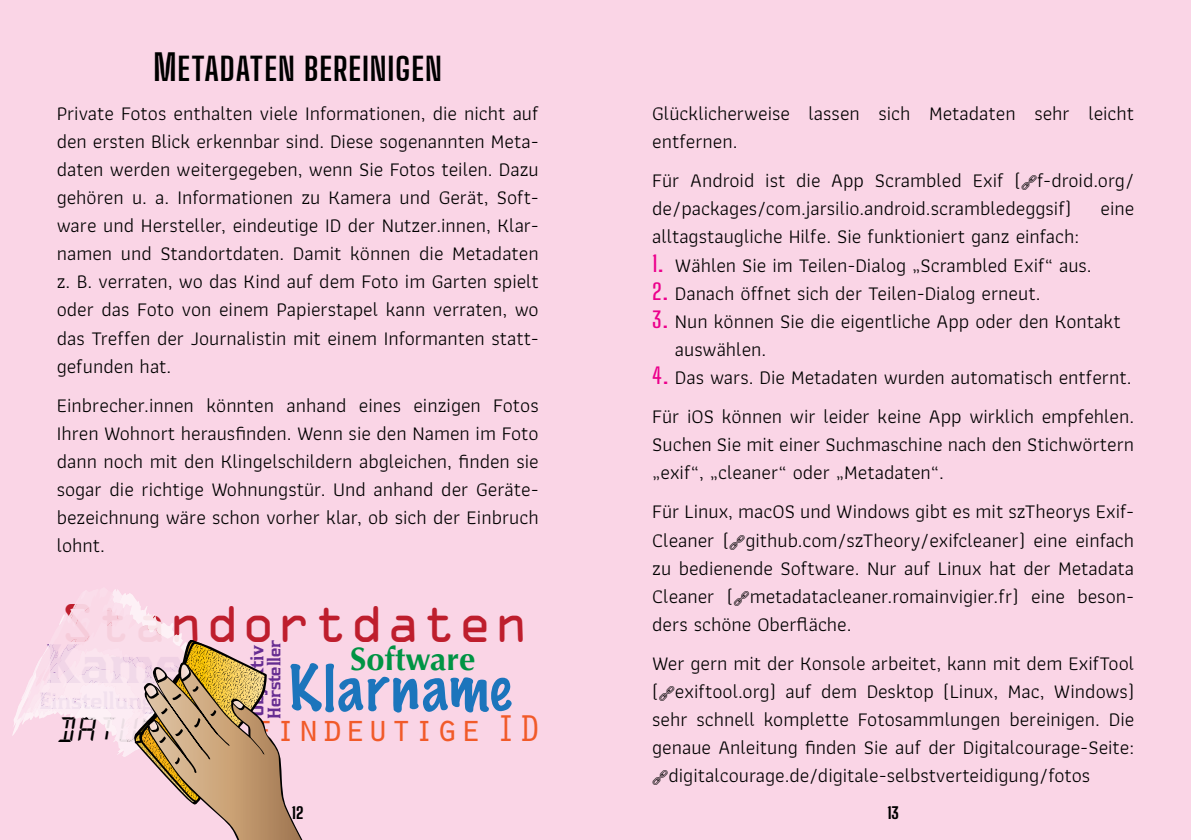
<style>
.page{position:relative;width:1191px;height:840px;background:#fff}
.page>*{position:absolute;margin:0;border:0;box-sizing:border-box;transform-origin:0 0}
.t1{font:100 56.8px "Marker Felt";letter-spacing:.045em;color:#1c75bc}
.t2{font:48.8px "OCRA Std";letter-spacing:.02em;color:#be1e2d}
.t3{font:38.6px "Orator Std";color:#f15a29}
.t4{font:700 36px "Big Shoulders Display";letter-spacing:.02em;color:#000}
.t5{font:35.2px "alarmclock";color:#000}
.t6{font:700 32.6px "Optima";color:#009444}
.t7{font:20px/28px "Athiti";color:#000}
.t8{font:17.6px "Kirsty Rg";color:#662d91}
.t9{font:16.2px "Kirsty Rg";color:#662d91}
.t10{font:800 16px "Big Shoulders Display";color:#000}
.s1{font-family:"Big Shoulders Display";font-weight:600;font-size:22px;color:#ec008c}
</style>
<div class="page">
<div style="left:0;top:0;width:1191px;height:839px;background:#fad5e6"></div>
<svg style="left:12px;top:589px;width:290px;height:250px"></svg>
<h3 class="t4" style="left:154px;top:42px;width:290px">Metadaten bereinigen</h3>
<p class="t7" style="left:57px;top:100px;width:483px;text-align:justify">Private Fotos enthalten viele Informationen, die nicht auf den ersten Blick erkennbar sind. Diese sogenannten Meta&shy;daten werden weitergegeben, wenn Sie Fotos teilen. Dazu gehören u. a. Informationen zu Kamera und Gerät, Soft&shy;ware und Hersteller, eindeutige ID der Nutzer.innen, Klar&shy;namen und Standortdaten. Damit können die Metadaten z. B. verraten, wo das Kind auf dem Foto im Garten spielt oder das Foto von einem Papierstapel kann verraten, wo das Treffen der Journalistin mit einem Informanten statt&shy;gefunden hat.</p>
<p class="t7" style="left:57px;top:391px;width:483px;text-align:justify">Einbrecher.innen könnten anhand eines einzigen Fotos Ihren Wohnort herausfinden. Wenn sie den Namen im Foto dann noch mit den Klingelschildern abgleichen, finden sie sogar die richtige Wohnungstür. Und anhand der Geräte&shy;bezeichnung wäre schon vorher klar, ob sich der Einbruch lohnt.</p>
<h2 class="t2" style="left:60px;top:602px;width:470px">Standortdaten</h2>
<p class="t9" style="left:263px;top:719px;width:81px;rotate:-90deg">Hersteller</p>
<p class="t8" style="left:245px;top:715px;width:73px;rotate:-90deg">Objektiv</p>
<h3 class="t6" style="left:350px;top:639px;width:127px">Software</h3>
<h1 class="t1" style="left:289px;top:642px;width:223px">Klarname</h1>
<h3 class="t5" style="left:57px;top:712px;width:105px">DATUM</h3>
<h3 class="t3" style="left:251px;top:700px;width:291px">eindeutige ID</h3>
<p class="t7" style="left:652px;top:99px;width:483px">Glücklicherweise lassen sich Metadaten sehr leicht entfernen.</p>
<p class="t7" style="left:652px;top:167px;width:483px">Für Android ist die App Scrambled Exif ( f-droid.org/ de/packages/com.jarsilio.android.scrambledeggsif)</p>
<p class="t7" style="left:1100px;top:195px;width:35px">eine</p>
<p class="t7" style="left:652px;top:223px;width:429px">alltagstaugliche Hilfe. Sie funktioniert ganz einfach:</p>
<p class="t7" style="left:652px;top:251px;width:255px"><span class="s1">1.</span> Wählen Sie im Teilen-Dialog</p>
<p class="t7" style="left:912px;top:261px;width:10px">„</p>
<p class="t7" style="left:920px;top:251px;width:173px">Scrambled Exif“ aus.</p>
<p class="t7" style="left:652px;top:279px;width:390px"><span class="s1">2.</span> Danach öffnet sich der Teilen-Dialog erneut.</p>
<p class="t7" style="left:675px;top:307px;width:447px;text-indent:-23px"><span class="s1">3.</span> Nun können Sie die eigentliche App oder den Kontakt auswählen.</p>
<p class="t7" style="left:652px;top:357px;width:483px;line-height:39.4px"><span class="s1">4.</span> Das wars. Die Metadaten wurden automatisch entfernt.<br>Für iOS können wir leider keine App wirklich empfehlen.</p>
<p class="t7" style="left:652px;top:425px;width:483px;line-height:38px">Suchen Sie mit einer Suchmaschine nach den Stichwörtern „</p>
<p class="t7" style="left:660px;top:458px;width:45px">exif“,</p>
<p class="t7" style="left:710px;top:468px;width:10px">„</p>
<p class="t7" style="left:718px;top:458px;width:113px">cleaner“ oder</p>
<p class="t7" style="left:836px;top:468px;width:10px">„</p>
<p class="t7" style="left:652px;top:452px;width:483px;line-height:39.4px;text-align:center">Metadaten“.<br>Für Linux, macOS und Windows gibt es mit szTheorys Exif-</p>
<p class="t7" style="left:652px;top:525px;width:483px;text-align:justify">Cleaner ( github.com/szTheory/exifcleaner) eine einfach zu bedienende Software. Nur auf Linux hat der Metadata Cleaner ( metadatacleaner.romainvigier.fr) eine beson&shy;ders schöne Oberfläche.</p>
<p class="t7" style="left:652px;top:649px;width:483px">Wer gern mit der Konsole arbeitet, kann mit dem ExifTool</p>
<p class="t7" style="left:652px;top:677px;width:483px">( exiftool.org) auf dem Desktop (Linux, Mac, Windows)</p>
<p class="t7" style="left:652px;top:705px;width:483px">sehr schnell komplette Fotosammlungen bereinigen. Die</p>
<p class="t7" style="left:652px;top:733px;width:483px">genaue Anleitung finden Sie auf der Digitalcourage-Seite:</p>
<p class="t7" style="left:668px;top:761px;width:423px">digitalcourage.de/digitale-selbstverteidigung/fotos</p>
<p class="t10" style="left:292px;top:801px;width:13px">12</p>
<p class="t10" style="left:887px;top:801px;width:13px">13</p>
</div>
